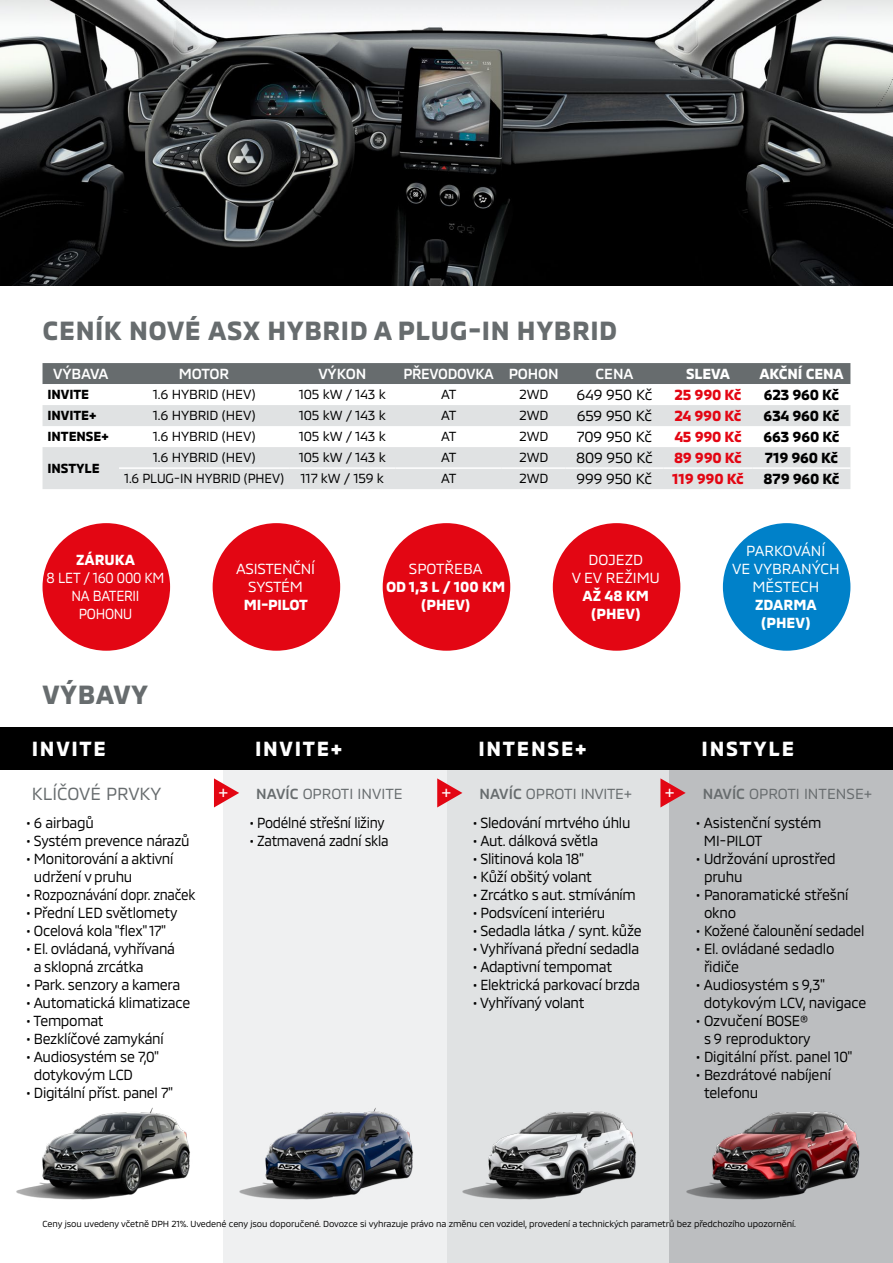
<style>
.page{position:relative;width:893px;height:1263px;background:#fff}
.page>*{position:absolute;margin:0;border:0;box-sizing:border-box;transform-origin:0 0}
.t1{font:700 27px "MMC";letter-spacing:.02em;color:#676c6e}
.t2{font:700 21px "MMC";letter-spacing:.08em;color:#fff}
.t3{font:18.15px "MMC";color:#fff}
.t4{font:18px "MMC";color:#676c6e}
.t5{font:15px/18px "MMC";letter-spacing:-.02em;color:#000;scale:.94 1}
.t6{font:700 15px/18px "MMC";color:#fff;text-align:center}
.t7{font:15px/18px "MMC";color:#fff;text-align:center}
.t8{font:15px "MMC";letter-spacing:-.02em;color:#000}
.t9{font:700 15px "MMC";letter-spacing:-.01em;color:#000}
.t10{font:15px "MMC";color:#676c6e}
.t11{font:700 15px "MMC";letter-spacing:-.01em;color:#e30613}
.t12{font:500 15px "MMC";letter-spacing:-.015em;color:#fff}
.t13{font:15px/18px "MMC";letter-spacing:-.02em;color:#fff;text-align:center;scale:.91 1}
.t14{font:15px "MMC";letter-spacing:-.02em;color:#000;scale:.95 1}
.t15{font:15px "MMC";letter-spacing:-.02em;color:#676c6e}
.t16{font:15px/18px "MMC";letter-spacing:-.02em;color:#fff;text-align:center}
.t17{font:13.5px "MMC";letter-spacing:-.01em;color:#000}
.t18{font:13.5px "MMC";letter-spacing:-.01em;color:#000;scale:.96 1}
.t19{font:700 13.5px "MMC";letter-spacing:-.01em;color:#000}
.t20{font:9px "MMC";letter-spacing:-.01em;color:#000}
.s1{font-weight:500}
</style>
<div class="page">
<div style="left:446px;top:759px;width:224px;height:504px;background:#e0e2e3"></div>
<div style="left:670px;top:759px;width:223px;height:504px;background:#bcbec0"></div>
<div style="left:223px;top:759px;width:223px;height:504px;background:#eff0f1"></div>
<img style="left:0;top:0;width:893px;height:285px">
<div style="left:723px;top:523px;width:127px;height:128px;background:#0081c9;border-radius:50%"></div>
<div style="left:43px;top:523px;width:127px;height:128px;background:#e30613;border-radius:50%"></div>
<div style="left:213px;top:523px;width:127px;height:128px;background:#e30613;border-radius:50%"></div>
<div style="left:383px;top:523px;width:127px;height:128px;background:#e30613;border-radius:50%"></div>
<div style="left:553px;top:523px;width:127px;height:128px;background:#e30613;border-radius:50%"></div>
<div style="left:0;top:727px;width:893px;height:43px;background:#000"></div>
<svg style="left:214px;top:778px;width:25px;height:29px"></svg>
<svg style="left:437px;top:778px;width:25px;height:29px"></svg>
<svg style="left:660px;top:778px;width:26px;height:29px"></svg>
<img style="left:702px;top:1111px;width:158px;height:89px">
<img style="left:479px;top:1065px;width:223px;height:162px">
<img style="left:256px;top:1065px;width:223px;height:162px">
<img style="left:16px;top:1107px;width:240px;height:93px">
<div style="left:43px;top:363px;width:807px;height:21px;background:#676c6e"></div>
<div style="left:43px;top:405px;width:807px;height:21px;background:#e0e2e3"></div>
<div style="left:43px;top:447px;width:807px;height:42px;background:#e0e2e3"></div>
<hr style="left:119px;top:467px;width:170px;height:2px;background:#fff">
<hr style="left:289px;top:467px;width:106px;height:2px;background:#fff">
<hr style="left:395px;top:467px;width:107px;height:2px;background:#fff">
<hr style="left:502px;top:467px;width:64px;height:2px;background:#fff">
<hr style="left:566px;top:467px;width:97px;height:2px;background:#fff">
<hr style="left:663px;top:467px;width:90px;height:2px;background:#fff">
<hr style="left:753px;top:467px;width:97px;height:2px;background:#fff">
<h1 class="t1" style="left:43px;top:309px;width:576px">CENÍK NOVÉ ASX HYBRID A PLUG-IN HYBRID</h1>
<p class="t12" style="left:53px;top:362px;width:57px">VÝBAVA</p>
<p class="t12" style="left:179px;top:362px;width:52px">MOTOR</p>
<p class="t12" style="left:318px;top:362px;width:49px">VÝKON</p>
<p class="t12" style="left:403px;top:362px;width:157px">PŘEVODOVKA POHON</p>
<p class="t12" style="left:596px;top:362px;width:39px">CENA</p>
<p class="t6" style="left:686px;top:363px;width:46px">SLEVA</p>
<p class="t6" style="left:759px;top:363px;width:86px">AKČNÍ CENA</p>
<p class="t19" style="left:48px;top:384px;width:43px">INVITE</p>
<p class="t17" style="left:153px;top:384px;width:104px">1.6 HYBRID (HEV)</p>
<p class="t17" style="left:299px;top:384px;width:89px">105 kW / 143 k</p>
<p class="t17" style="left:441px;top:384px;width:17px">AT</p>
<p class="t17" style="left:519px;top:384px;width:31px">2WD</p>
<p class="t8" style="left:576px;top:382px;width:77px">649 950 Kč</p>
<p class="t11" style="left:674px;top:383px;width:69px">25 990 Kč</p>
<p class="t9" style="left:764px;top:383px;width:77px">623 960 Kč</p>
<p class="t19" style="left:48px;top:405px;width:50px">INVITE+</p>
<p class="t17" style="left:153px;top:405px;width:104px">1.6 HYBRID (HEV)</p>
<p class="t17" style="left:299px;top:405px;width:89px">105 kW / 143 k</p>
<p class="t17" style="left:441px;top:405px;width:17px">AT</p>
<p class="t17" style="left:519px;top:405px;width:31px">2WD</p>
<p class="t8" style="left:577px;top:403px;width:77px">659 950 Kč</p>
<p class="t11" style="left:674px;top:404px;width:68px">24 990 Kč</p>
<p class="t9" style="left:764px;top:404px;width:77px">634 960 Kč</p>
<p class="t19" style="left:48px;top:426px;width:63px">INTENSE+</p>
<p class="t17" style="left:153px;top:426px;width:104px">1.6 HYBRID (HEV)</p>
<p class="t17" style="left:299px;top:426px;width:89px">105 kW / 143 k</p>
<p class="t17" style="left:441px;top:426px;width:17px">AT</p>
<p class="t17" style="left:519px;top:426px;width:31px">2WD</p>
<p class="t8" style="left:577px;top:424px;width:77px">709 950 Kč</p>
<p class="t11" style="left:674px;top:425px;width:69px">45 990 Kč</p>
<p class="t9" style="left:764px;top:425px;width:77px">663 960 Kč</p>
<p class="t19" style="left:48px;top:458px;width:54px">INSTYLE</p>
<p class="t17" style="left:153px;top:447px;width:104px">1.6 HYBRID (HEV)</p>
<p class="t17" style="left:299px;top:447px;width:89px">105 kW / 143 k</p>
<p class="t17" style="left:441px;top:447px;width:17px">AT</p>
<p class="t17" style="left:519px;top:447px;width:31px">2WD</p>
<p class="t8" style="left:576px;top:446px;width:78px">809 950 Kč</p>
<p class="t11" style="left:674px;top:446px;width:69px">89 990 Kč</p>
<p class="t9" style="left:765px;top:446px;width:75px">719 960 Kč</p>
<p class="t18" style="left:124px;top:468px;width:272px">1.6 PLUG-IN HYBRID (PHEV) 117 kW / 159 k</p>
<p class="t17" style="left:441px;top:468px;width:17px">AT</p>
<p class="t17" style="left:519px;top:468px;width:31px">2WD</p>
<p class="t8" style="left:577px;top:467px;width:77px">999 950 Kč</p>
<p class="t11" style="left:672px;top:467px;width:73px">119 990 Kč</p>
<p class="t9" style="left:763px;top:467px;width:78px">879 960 Kč</p>
<p class="t6" style="left:76px;top:549px;width:61px">ZÁRUKA</p>
<p class="t13" style="left:47px;top:567px;width:131px">8 LET / 160 000 KM<br>NA BATERII<br>POHONU</p>
<p class="t16" style="left:236px;top:558px;width:80px">ASISTENČNÍ<br>SYSTÉM</p>
<p class="t6" style="left:244px;top:594px;width:66px">MI-PILOT</p>
<h1 class="t1" style="left:43px;top:673px;width:107px">VÝBAVY</h1>
<p class="t7" style="left:409px;top:558px;width:75px">SPOTŘEBA</p>
<p class="t6" style="left:386px;top:576px;width:121px">OD 1,3 L / 100 KM (PHEV)</p>
<p class="t7" style="left:572px;top:549px;width:90px">DOJEZD<br>V EV REŽIMU</p>
<p class="t6" style="left:582px;top:585px;width:68px">AŽ 48 KM (PHEV)</p>
<p class="t7" style="left:732px;top:540px;width:109px">PARKOVÁNÍ<br>VE VYBRANÝCH<br>MĚSTECH</p>
<p class="t6" style="left:755px;top:594px;width:63px">ZDARMA (PHEV)</p>
<h2 class="t2" style="left:32px;top:732px;width:76px">INVITE</h2>
<h2 class="t2" style="left:255px;top:732px;width:89px">INVITE+</h2>
<h2 class="t2" style="left:478px;top:732px;width:110px">INTENSE+</h2>
<h2 class="t2" style="left:702px;top:732px;width:94px">INSTYLE</h2>
<p class="t4" style="left:32px;top:779px;width:131px">KLÍČOVÉ PRVKY</p>
<p class="t3" style="left:208px;top:798px;width:12px;rotate:-90deg">+</p>
<p class="t3" style="left:431px;top:798px;width:12px;rotate:-90deg">+</p>
<p class="t3" style="left:654px;top:798px;width:12px;rotate:-90deg">+</p>
<p class="t10" style="left:256px;top:781px;width:148px"><span class="s1">NAVÍC</span> OPROTI INVITE</p>
<p class="t15" style="left:480px;top:781px;width:154px"><span class="s1">NAVÍC</span> OPROTI INVITE+</p>
<p class="t10" style="left:703px;top:781px;width:171px"><span class="s1">NAVÍC</span> OPROTI INTENSE+</p>
<p class="t5" style="left:27px;top:812px;width:73px">• 6 airbagů</p>
<p class="t5" style="left:27px;top:830px;width:175px">• Systém prevence nárazů</p>
<p class="t5" style="left:34px;top:848px;width:150px;text-indent:-7px">• Monitorování a aktivní udržení v pruhu</p>
<p class="t5" style="left:27px;top:884px;width:181px">• Rozpoznávání dopr. značek</p>
<p class="t5" style="left:27px;top:902px;width:162px">• Přední LED světlomety</p>
<p class="t5" style="left:27px;top:920px;width:150px">• Ocelová kola "flex" 17"</p>
<p class="t5" style="left:34px;top:938px;width:152px;text-indent:-7px">• El. ovládaná, vyhřívaná a sklopná zrcátka</p>
<p class="t14" style="left:27px;top:972px;width:163px">• Park. senzory a kamera</p>
<p class="t5" style="left:27px;top:992px;width:176px">• Automatická klimatizace</p>
<p class="t5" style="left:27px;top:1010px;width:84px">• Tempomat</p>
<p class="t5" style="left:27px;top:1028px;width:147px">• Bezklíčové zamykání</p>
<p class="t5" style="left:34px;top:1046px;width:135px;text-indent:-7px">• Audiosystém se 7,0" dotykovým LCD</p>
<p class="t5" style="left:27px;top:1082px;width:158px">• Digitální příst. panel 7"</p>
<p class="t5" style="left:250px;top:812px;width:145px">• Podélné střešní ližiny</p>
<p class="t5" style="left:250px;top:830px;width:149px">• Zatmavená zadní skla</p>
<p class="t5" style="left:473px;top:812px;width:169px">• Sledování mrtvého úhlu</p>
<p class="t5" style="left:473px;top:830px;width:135px">• Aut. dálková světla</p>
<p class="t5" style="left:473px;top:848px;width:120px">• Slitinová kola 18"</p>
<p class="t5" style="left:473px;top:866px;width:128px">• Kůží obšitý volant</p>
<p class="t5" style="left:473px;top:884px;width:175px">• Zrcátko s aut. stmíváním</p>
<p class="t5" style="left:473px;top:902px;width:142px">• Podsvícení interiéru</p>
<p class="t5" style="left:473px;top:920px;width:181px">• Sedadla látka / synt. kůže</p>
<p class="t5" style="left:473px;top:938px;width:178px">• Vyhřívaná přední sedadla</p>
<p class="t5" style="left:473px;top:956px;width:149px">• Adaptivní tempomat</p>
<p class="t5" style="left:473px;top:974px;width:179px">• Elektrická parkovací brzda</p>
<p class="t5" style="left:473px;top:992px;width:120px">• Vyhřívaný volant</p>
<p class="t5" style="left:704px;top:812px;width:127px;text-indent:-8px">• Asistenční systém<br>MI-PILOT</p>
<p class="t5" style="left:704px;top:848px;width:142px;text-indent:-8px">• Udržování uprostřed pruhu</p>
<p class="t5" style="left:704px;top:884px;width:155px;text-indent:-8px">• Panoramatické střešní okno</p>
<p class="t5" style="left:696px;top:920px;width:180px">• Kožené čalounění sedadel</p>
<p class="t5" style="left:704px;top:938px;width:140px;text-indent:-8px">• El. ovládané sedadlo řidiče</p>
<p class="t5" style="left:704px;top:974px;width:174px;text-indent:-8px">• Audiosystém s 9,3" dotykovým LCV, navigace</p>
<p class="t5" style="left:696px;top:1010px;width:123px;text-align:center">• Ozvučení BOSE® s 9 reproduktory</p>
<p class="t5" style="left:696px;top:1046px;width:167px">• Digitální příst. panel 10"</p>
<p class="t5" style="left:704px;top:1064px;width:137px;text-indent:-8px">• Bezdrátové nabíjení telefonu</p>
<p class="t20" style="left:43px;top:1216px;width:755px">Ceny jsou uvedeny včetně DPH 21%. Uvedené ceny jsou doporučené. Dovozce si vyhrazuje právo na změnu cen vozidel, provedení a technických parametrů bez předchozího upozornění.</p>
</div>
